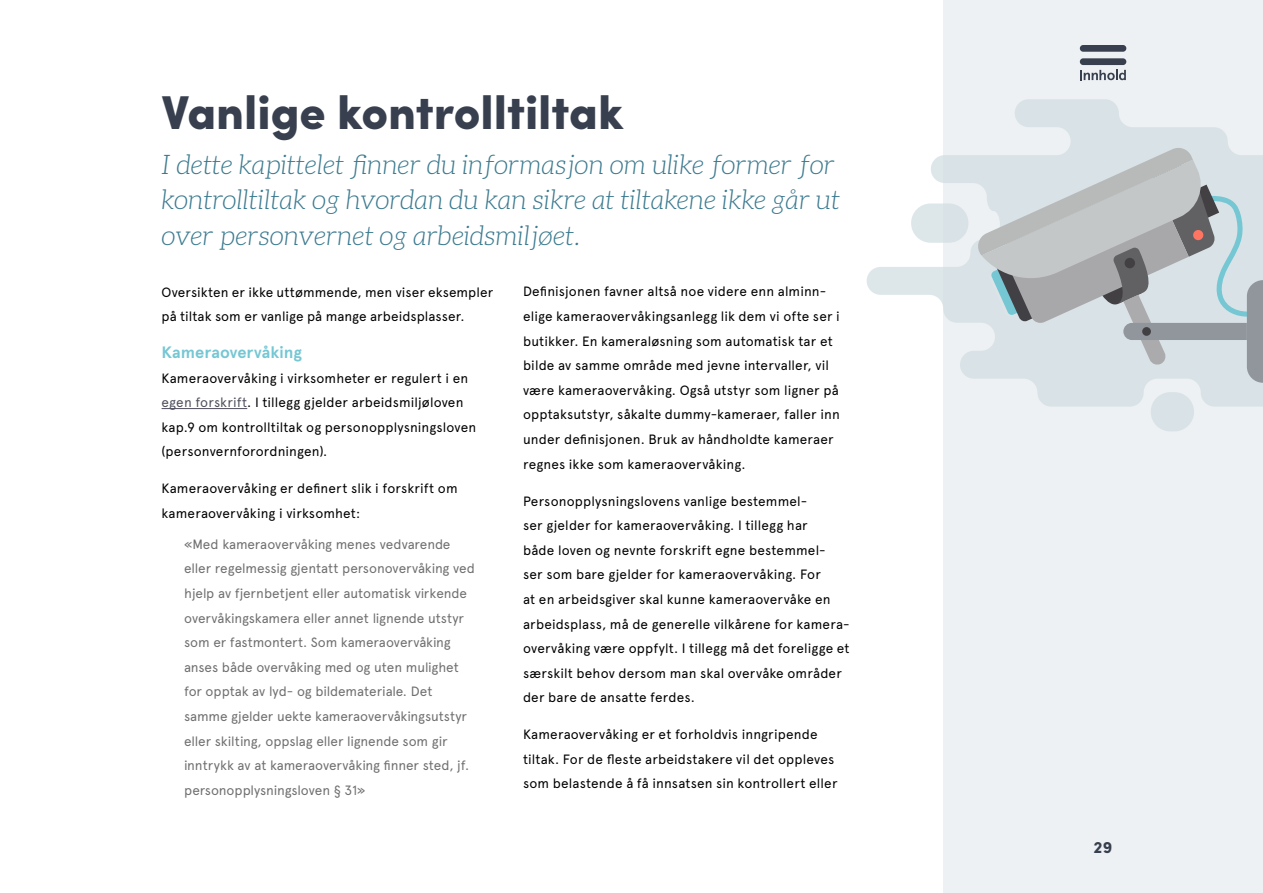
<style>
.page{position:relative;width:1263px;height:893px;background:#fff}
.page>*{position:absolute;margin:0;border:0;box-sizing:border-box;transform-origin:0 0}
.t1{font:900 47.55px "Sofia Pro";color:#38404f}
.t2{font:italic 300 27px/35.4px "Aleo";color:#3b7a8f}
.t3{font:700 16.5px "Apercu";letter-spacing:.005em;color:#75c7d4}
.t4{font:700 16.5px "Sofia Pro";color:#38404f}
.t5{font:13.5px/24.6px "Apercu";letter-spacing:.01em;color:#000}
.t6{font:13.5px/24.6px "Apercu";letter-spacing:-.01em;color:#706f6f}
.s1{color:#4f4f5e}
</style>
<div class="page">
<div style="left:943px;top:0;width:320px;height:893px;background:#eef1f3"></div>
<div style="left:1151px;top:392px;width:43px;height:39px;background:#d9e3e7;border-radius:19px"></div>
<svg style="left:867px;top:99px;width:396px;height:308px"></svg>
<div style="left:1080px;top:58px;width:46px;height:7px;background:#38404f;border-radius:3px"></div>
<div style="left:1080px;top:45px;width:46px;height:7px;background:#38404f;border-radius:3px"></div>
<svg style="left:1080px;top:70px;width:46px;height:10px"></svg>
<hr style="left:162px;top:408px;width:85px;height:1px;background:#4f4f5e">
<svg style="left:975px;top:146px;width:288px;height:237px"></svg>
<div style="left:1193px;top:230px;width:10px;height:10px;background:#ff7561;border-radius:50%"></div>
<div style="left:1124px;top:258px;width:11px;height:10px;background:#424042;border-radius:50%"></div>
<div style="left:1142px;top:327px;width:9px;height:9px;background:#424042;border-radius:50%"></div>
<h1 class="t1" style="left:162px;top:75px;width:463px">Vanlige kontrolltiltak</h1>
<h2 class="t2" style="left:162px;top:147px;width:680px">I dette kapittelet finner du informasjon om ulike former for kontrolltiltak og hvordan du kan sikre at tiltakene ikke går ut over personvernet og arbeidsmiljøet.</h2>
<p class="t5" style="left:162px;top:279px;width:333px">Oversikten er ikke uttømmende, men viser eksempler på tiltak som er vanlige på mange arbeidsplasser.</p>
<p class="t3" style="left:162px;top:342px;width:142px">Kameraovervåking</p>
<p class="t5" style="left:162px;top:365px;width:316px">Kameraovervåking i virksomheter er regulert i en <span class="s1">egen forskrift</span>. I tillegg gjelder arbeidsmiljøloven kap.9 om kontrolltiltak og personopplysningsloven (personvernforordningen).</p>
<p class="t5" style="left:162px;top:476px;width:298px">Kameraovervåking er definert slik i forskrift om kameraovervåking i virksomhet:</p>
<p class="t6" style="left:184px;top:532px;width:292px">«Med kameraovervåking menes vedvarende eller regelmessig gjentatt personovervåking ved hjelp av fjernbetjent eller automatisk virkende overvåkingskamera eller annet lignende utstyr som er fastmontert. Som kameraovervåking anses både overvåking med og uten mulighet for opptak av lyd- og bildemateriale. Det samme gjelder uekte kameraovervåkingsutstyr eller skilting, oppslag eller lignende som gir inntrykk av at kameraovervåking finner sted, jf. personopplysningsloven § 31»</p>
<p class="t5" style="left:523px;top:279px;width:318px">Definisjonen favner altså noe videre enn alminn&shy;elige kameraovervåkingsanlegg lik dem vi ofte ser i butikker. En kameraløsning som automatisk tar et bilde av samme område med jevne intervaller, vil være kameraovervåking. Også utstyr som ligner på opptaksutstyr, såkalte dummy-kameraer, faller inn under definisjonen. Bruk av håndholdte kameraer regnes ikke som kameraovervåking.</p>
<p class="t5" style="left:523px;top:488px;width:328px">Personopplysningslovens vanlige bestemmel-<br>ser gjelder for kameraovervåking. I tillegg har<br>både loven og nevnte forskrift egne bestemmel-<br>ser som bare gjelder for kameraovervåking. For<br>at en arbeidsgiver skal kunne kameraovervåke en arbeidsplass, må de generelle vilkårene for kamera&shy;overvåking være oppfylt. I tillegg må det foreligge et særskilt behov dersom man skal overvåke områder der bare de ansatte ferdes.</p>
<p class="t5" style="left:523px;top:722px;width:316px">Kameraovervåking er et forholdvis inngripende tiltak. For de fleste arbeidstakere vil det oppleves som belastende å få innsatsen sin kontrollert eller</p>
<p class="t4" style="left:1093px;top:834px;width:21px">29</p>
</div>
